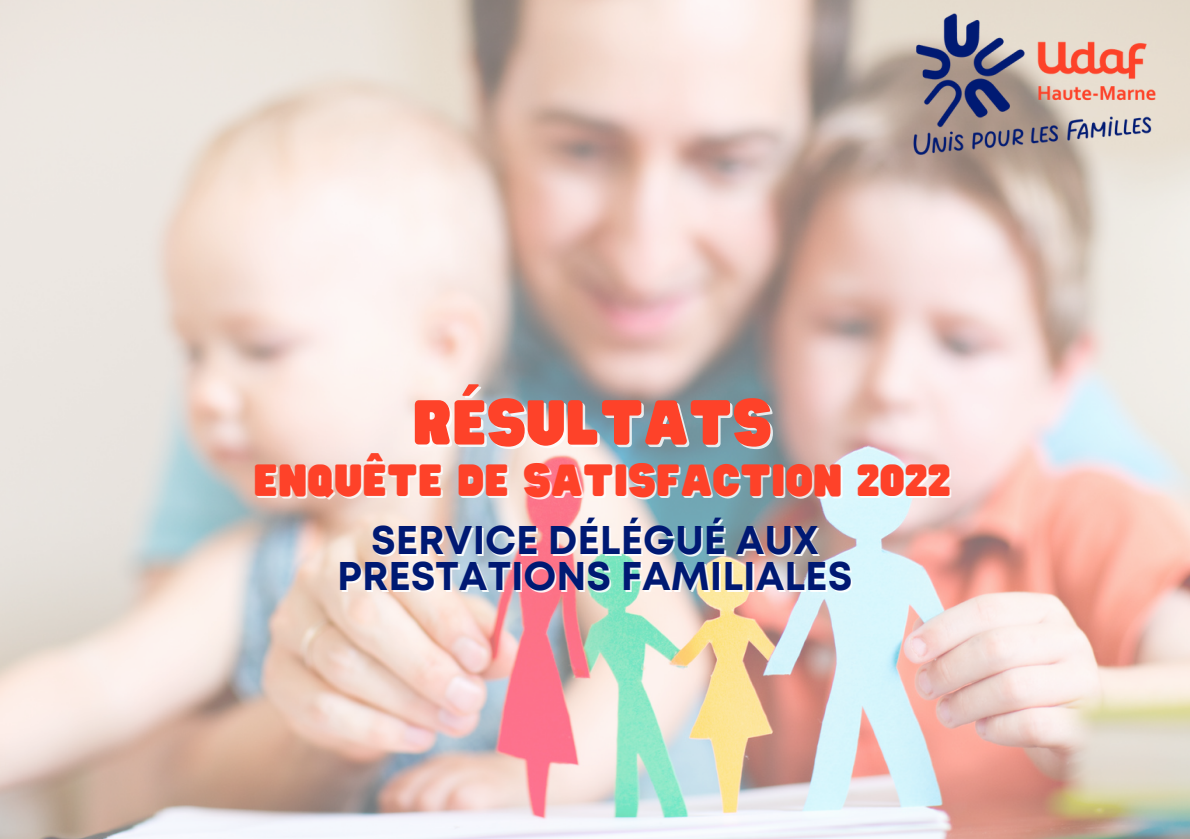
<style>
.page{position:relative;width:1190px;height:839px;background:#fff}
.page>*{position:absolute;margin:0;border:0;box-sizing:border-box;transform-origin:0 0}
.t1{font:55.6px "Hitand Run";letter-spacing:.02em;color:#fe4229}
.t2{font:700 40px/36px "Mont";color:#001973;text-align:center}
.t3{font:39.4px "Hitand Run";letter-spacing:.02em;color:#fe4229}
</style>
<div class="page">
<img style="left:0;top:0;width:1190px;height:838px">
<img style="left:911px;top:11px;width:253px;height:146px">
<h1 class="t1" style="left:413px;top:392px;width:360px">RÉSULTATS</h1>
<p class="t3" style="left:254px;top:459px;width:698px">ENQUÊTE DE SATISFACTION 2022</p>
<p class="t2" style="left:337px;top:524px;width:517px">SERVICE DÉLÉGUÉ AUX<br>PRESTATIONS FAMILIALES</p>
</div>
